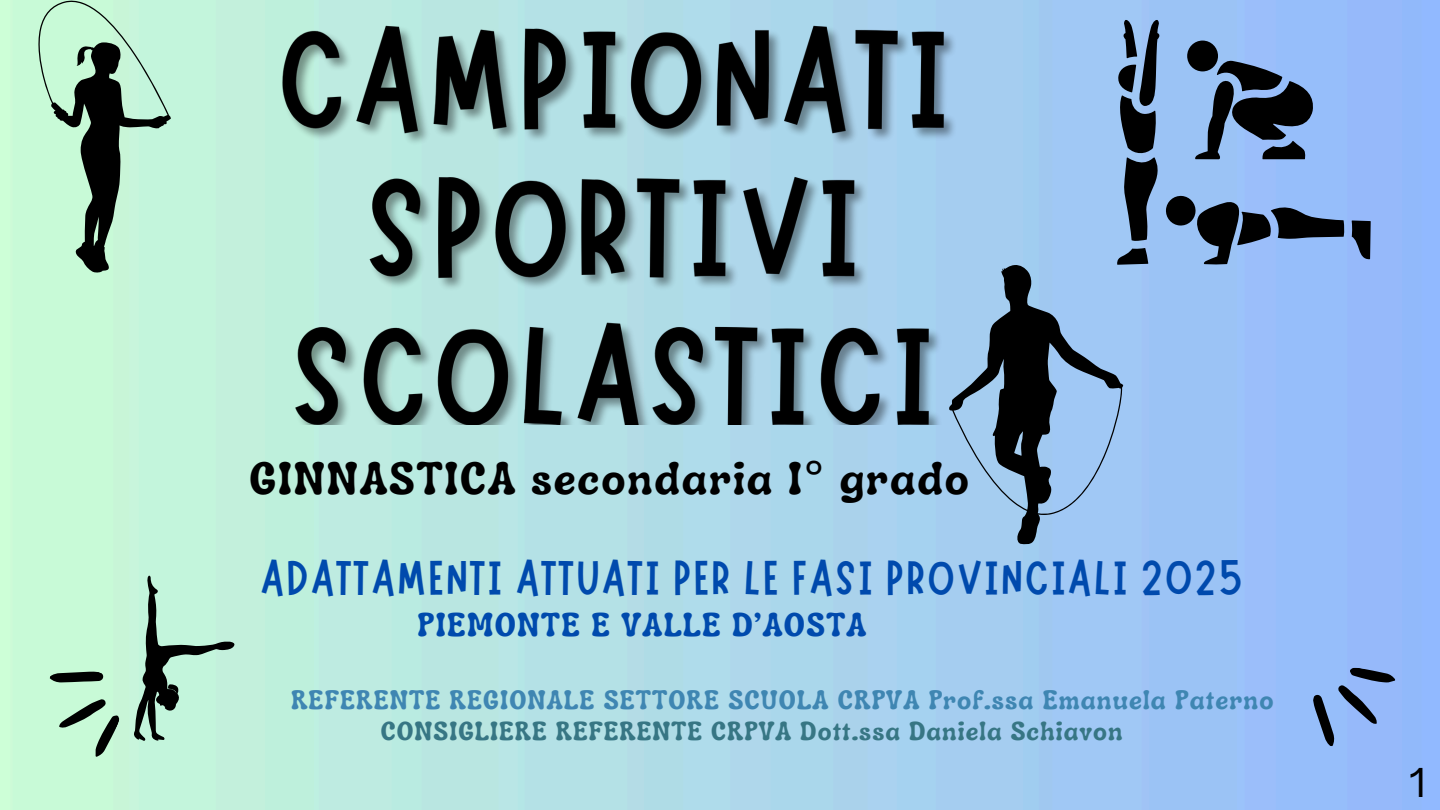
<style>
.page{position:relative;width:1440px;height:810px;background:#fff}
.page>*{position:absolute;margin:0;border:0;box-sizing:border-box;transform-origin:0 0}
.t1{font:48.8px "Marykate";letter-spacing:.04em;color:#004aad}
.t2{font:700 46.1px "Luckybones";letter-spacing:.04em;color:#000}
.t3{font:38.1px "Open Sauce One";color:#000}
.t4{font:700 33.5px "Luckybones";letter-spacing:.04em;color:#004aad}
.t5{font:700 27.1px "Luckybones";letter-spacing:.04em;color:#3f86b2}
.t6{font:700 26.5px "Luckybones";letter-spacing:.04em;color:#377684}
.s1{font-family:"Noto Sans";font-weight:400}
</style>
<div class="page">
<svg style="left:50px;top:672px;width:69px;height:85px;background:#9cc3a8"></svg>
<img style="left:276px;top:11px;width:686px;height:414px">
<svg style="left:36px;top:0;width:135px;height:273px;background:#9abfa7"></svg>
<svg style="left:949px;top:265px;width:174px;height:280px;background:#7895b3"></svg>
<svg style="left:1117px;top:19px;width:254px;height:246px;background:#708cb5"></svg>
<svg style="left:1313px;top:668px;width:82px;height:78px;background:#7895c8"></svg>
<svg style="left:133px;top:575px;width:102px;height:167px;background:#9fc7b3"></svg>
<p class="t2" style="left:249px;top:449px;width:721px">GINNASTICA secondaria I<span class="s1">°</span> grado</p>
<p class="t1" style="left:261px;top:546px;width:984px">ADATTAMENTI ATTUATI PER LE FASI PROVINCIALI 2025</p>
<p class="t4" style="left:418px;top:602px;width:450px">PIEMONTE E VALLE D’AOSTA</p>
<p class="t5" style="left:291px;top:682px;width:984px">REFERENTE REGIONALE SETTORE SCUOLA CRPVA Prof.ssa Emanuela Paterno</p>
<p class="t6" style="left:381px;top:714px;width:743px">CONSIGLIERE REFERENTE CRPVA Dott.ssa Daniela Schiavon</p>
<h2 class="t3" style="left:1409px;top:759px;width:18px">1</h2>
</div>
